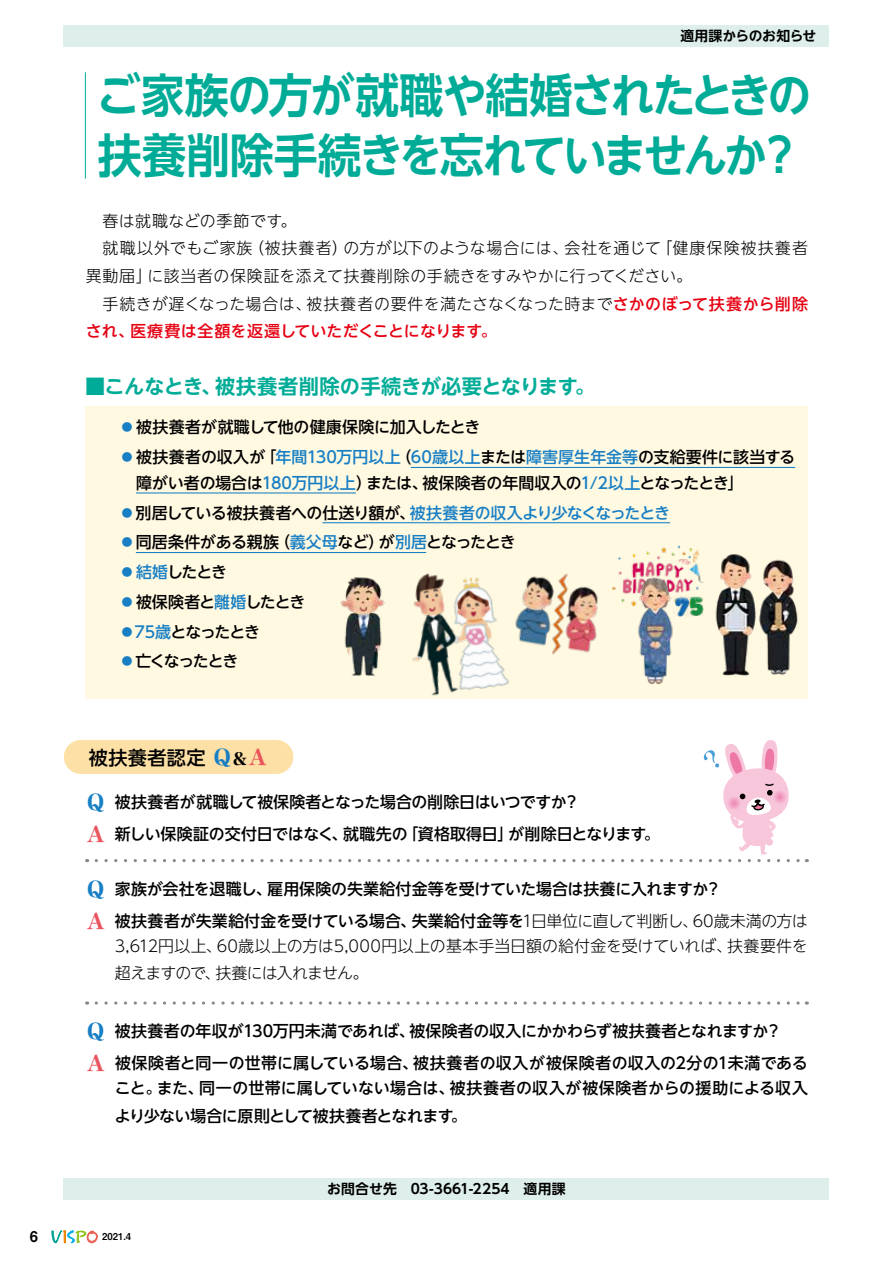
<style>
.page{position:relative;width:893px;height:1263px;background:#fff}
.page>*{position:absolute;margin:0;border:0;box-sizing:border-box;transform-origin:0 0}
.t1{font:700 46.8px/59.6px "UD Shin Go NT Pr 6 N De";letter-spacing:-.05em;color:#00ac97;scale:.94 1}
.t2{font:700 20.25px "UD Shin Go NT Pr 6 N De";letter-spacing:-.01em;color:#00ac97}
.t3{font:500 19.2px "UD Shin Go NT Pr 6 N";letter-spacing:.015em;color:#000}
.t4{font:500 15.9px/32px "UD Shin Go NT Pr 6 N";letter-spacing:-.01em;color:#000}
.t5{font:300 15.9px/27.6px "UD Shin Go NT Pr 6 N";letter-spacing:.015em;color:#000}
.t6{font:500 15.9px/29.7px "UD Shin Go NT Pr 6 N";letter-spacing:-.03em;color:#000}
.t7{font:300 15.9px/27.6px "UD Shin Go NT Pr 6 N";letter-spacing:-.005em;color:#000}
.t8{font:14.85px "Midashi Go Pr 6 N MB31";color:#000}
.t9{font:700 13.8px "UD Shin Go NT Pr 6 N De";letter-spacing:.01em;color:#000}
.t10{font:700 13.8px "UD Shin Go NT Pr 6 N De";letter-spacing:-.035em;color:#000}
.t11{font:9.6px "Midashi Go Pr 6 N MB31";color:#000}
.s1{font-weight:500;color:#e60012}
.s2{color:#187fc4}
.s3{font-family:"Hira Min Std N W8";font-weight:400;font-size:21.3px;color:#187fc4}
.s4{font-family:"Hira Min Std N W8";font-weight:400;font-size:16.95px}
.s5{font-family:"Hira Min Std N W8";font-weight:400;font-size:21.3px;color:#ea545e}
.s6{font-weight:300}
</style>
<div class="page">
<hr style="left:85px;top:72px;width:1px;height:107px;background:#00ac97">
<div style="left:81px;top:740px;width:195px;height:34px;background:#fde0a5"></div>
<svg style="left:96px;top:1001px;width:711px;height:4px"></svg>
<svg style="left:96px;top:740px;width:711px;height:122px"></svg>
<div style="left:766px;top:838px;width:7px;height:8px;background:#f7c6da;border-radius:50%"></div>
<div style="left:85px;top:407px;width:723px;height:292px;background:#fff9e2"></div>
<hr style="left:411px;top:467px;width:384px;height:1px;background:#187fc4">
<hr style="left:136px;top:492px;width:220px;height:1px;background:#187fc4">
<hr style="left:322px;top:522px;width:348px;height:1px;background:#187fc4">
<hr style="left:136px;top:552px;width:290px;height:1px;background:#187fc4">
<img style="left:715px;top:554px;width:83px;height:122px">
<img style="left:515px;top:574px;width:83px;height:81px">
<img style="left:412px;top:573px;width:97px;height:123px">
<img style="left:340px;top:577px;width:45px;height:99px">
<img style="left:612px;top:545px;width:91px;height:57px">
<img style="left:622px;top:574px;width:70px;height:110px">
<img style="left:672px;top:597px;width:15px;height:19px">
<img style="left:687px;top:597px;width:17px;height:19px">
<div style="left:64px;top:26px;width:765px;height:21px;background:#deefeb"></div>
<div style="left:64px;top:1178px;width:765px;height:21px;background:#deefeb"></div>
<svg style="left:52px;top:1230px;width:45px;height:13px"></svg>
<p class="t10" style="left:680px;top:25px;width:138px">適用課からのお知らせ</p>
<h1 class="t1" style="left:97px;top:65px;width:762px">ご家族の方が就職や結婚されたときの扶養削除手続きを忘れていませんか？</h1>
<p class="t5" style="left:86px;top:206px;width:724px">　春は就職などの季節です。<br>　就職以外でもご家族（被扶養者）の方が以下のような場合には、会社を通じて「健康保険被扶養者異動届」に該当者の保険証を添えて扶養削除の手続きをすみやかに行ってください。<br>　手続きが遅くなった場合は、被扶養者の要件を満たさなくなった時まで<span class="s1">さかのぼって扶養から削除され、医療費は全額を返還していただくことになります。</span></p>
<p class="t2" style="left:85px;top:370px;width:511px">■こんなとき、被扶養者削除の手続きが必要となります。</p>
<p class="t4" style="left:119px;top:412px;width:678px;line-height:29.7px"><span class="s2">⃝</span>被扶養者が就職して他の健康保険に加入したとき<br><span class="s2">⃝</span>被扶養者の収入が「<span class="s2">年間130万円以上</span>（<span class="s2">60歳以上</span>または<span class="s2">障害厚生年金等</span>の支給要件に該当する</p>
<p class="t6" style="left:119px;top:467px;width:626px;text-indent:17px">障がい者の場合は<span class="s2">180万円以上</span>）または、被保険者の年間収入の<span class="s2">1/2以上</span>となったとき」<span class="s2">⃝</span>別居している被扶養者への仕送り額が、<span class="s2">被扶養者の収入より少なくなったとき<br>⃝</span>同居条件がある親族（<span class="s2">義父母</span>など）が<span class="s2">別居</span>となったとき<br><span class="s2">⃝結婚</span>したとき<br><span class="s2">⃝</span>被保険者と<span class="s2">離婚</span>したとき<br><span class="s2">⃝75歳</span>となったとき<br><span class="s2">⃝</span>亡くなったとき</p>
<p class="t3" style="left:89px;top:742px;width:181px">被扶養者認定 <span class="s3">Ｑ</span><span class="s4">＆</span><span class="s5">Ａ</span></p>
<p class="t4" style="left:85px;top:785px;width:576px"><span class="s3">Ｑ</span>被扶養者が就職して被保険者となった場合の削除日はいつですか？<br><span class="s5">Ａ</span>新しい保険証の交付日ではなく、就職先の「資格取得日」が削除日となります。</p>
<p class="t4" style="left:85px;top:872px;width:724px"><span class="s3">Ｑ</span>家族が会社を退職し、雇用保険の失業給付金等を受けていた場合は扶養に入れますか？<br><span class="s5">Ａ</span>被扶養者が失業給付金を受けている場合、失業給付金等を<span class="s6">1日単位に直して判断し、60歳未満の方は</span></p>
<p class="t7" style="left:115px;top:931px;width:695px">3,612円以上、60歳以上の方は5,000円以上の基本手当日額の給付金を受けていれば、扶養要件を超えますので、扶養には入れません。</p>
<p class="t4" style="left:85px;top:1015px;width:724px"><span class="s3">Ｑ</span>被扶養者の年収が130万円未満であれば、被保険者の収入にかかわらず被扶養者となれますか？<br><span class="s5">Ａ</span>被保険者と同一の世帯に属している場合、被扶養者の収入が被保険者の収入の2分の1未満である</p>
<p class="t4" style="left:115px;top:1074px;width:695px;line-height:27.6px">こと。また、同一の世帯に属していない場合は、被扶養者の収入が被保険者からの援助による収入より少ない場合に原則として被扶養者となれます。</p>
<p class="t8" style="left:30px;top:1224px;width:10px">6</p>
<p class="t11" style="left:102px;top:1229px;width:31px">2021.4</p>
<p class="t9" style="left:327px;top:1177px;width:240px">お問合せ先　03-3661-2254　適用課</p>
</div>
